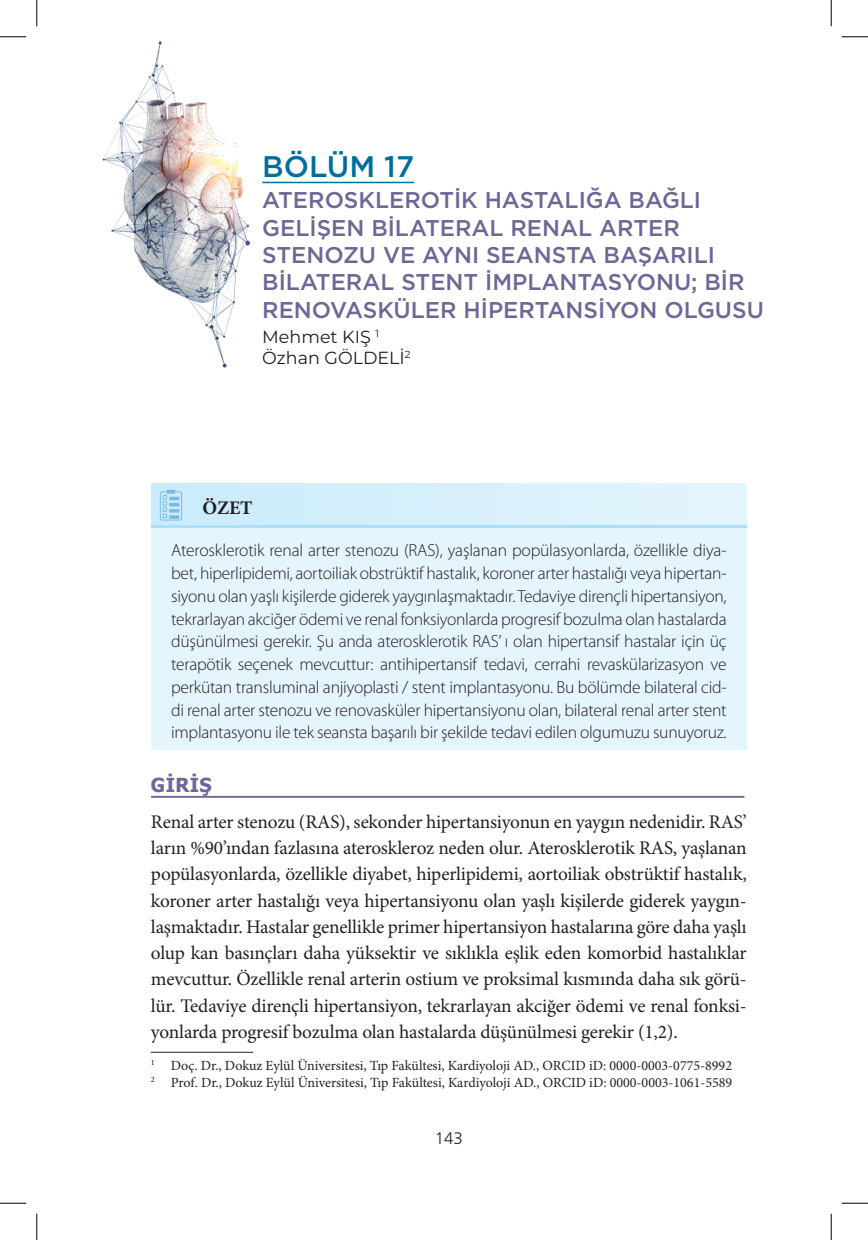
<style>
.page{position:relative;width:868px;height:1240px;background:#fff}
.page>*{position:absolute;margin:0;border:0;box-sizing:border-box;transform-origin:0 0}
.Bölüm{font:500 29.75px "Gotham";color:#006d9f}
.Bölüm_Başlık{font:500 22.75px/27.3px "Gotham";color:#6e6695}
.duzyazi_2{font:19.25px/26.2px "Minion Pro";letter-spacing:-.01em;color:#231f20;text-align:justify}
.baslık_1{font:700 19.25px "Tahoma";letter-spacing:.02em;color:#6e6695}
.t1{font:700 19.25px "Minion Pro";color:#231f20}
.Özet_Yazı{font:300 17.5px/22.8px "Myriad Pro";letter-spacing:-.015em;color:#231f20;text-align:justify}
.YAZAR{font:100 17.5px/21px "Montserrat";color:#231f20}
.t2{font:17.5px "Frugal Normal Tr";color:#231f20}
.dipnot{font:14px "Minion Pro";color:#231f20}
</style>
<div class="page">
<img style="left:102px;top:41px;width:149px;height:327px">
<hr style="left:151px;top:1051px;width:102px;height:1px;background:#231f20">
<div style="left:151px;top:527px;width:595px;height:223px;background:#e5f5fd"></div>
<svg style="left:151px;top:483px;width:595px;height:44px;background:#d3eefb"></svg>
<hr style="left:262px;top:182px;width:152px;height:1px;background:#006d9f">
<hr style="left:151px;top:795px;width:593px;height:2px;background:#6e6695">
<svg style="left:0;top:36px;width:26px;height:1px"></svg>
<svg style="left:841px;top:36px;width:26px;height:1px"></svg>
<svg style="left:0;top:1202px;width:26px;height:1px"></svg>
<svg style="left:841px;top:1202px;width:26px;height:1px"></svg>
<svg style="left:36px;top:0;width:1px;height:26px"></svg>
<svg style="left:36px;top:1213px;width:1px;height:26px"></svg>
<svg style="left:830px;top:0;width:1px;height:26px"></svg>
<svg style="left:830px;top:1213px;width:1px;height:26px"></svg>
<p class="Bölüm" style="left:262px;top:147px;width:153px">BÖLÜM 17</p>
<p class="Bölüm_Başlık" style="left:262px;top:186px;width:503px">ATEROSKLEROTIK HASTALIĞA BAĞLI GELIŞEN BILATERAL RENAL ARTER STENOZU VE AYNI SEANSTA BAŞARILI BILATERAL STENT IMPLANTASYONU; BIR RENOVASKÜLER HIPERTANSIYON OLGUSU</p>
<p class="YAZAR" style="left:262px;top:326px;width:150px">Mehmet KIŞ <sup>1<br></sup>Özhan GÖLDELİ<sup>2</sup></p>
<p class="t1" style="left:202px;top:494px;width:52px">ÖZET</p>
<p class="Özet_Yazı" style="left:171px;top:539px;width:557px">Aterosklerotik renal arter stenozu (RAS), yaşlanan popülasyonlarda, özellikle diya&shy;bet, hiperlipidemi, aortoiliak obstrüktif hastalık, koroner arter hastalığı veya hipertan&shy;siyonu olan yaşlı kişilerde giderek yaygınlaşmaktadır. Tedaviye dirençli hipertansiyon, tekrarlayan akciğer ödemi ve renal fonksiyonlarda progresif bozulma olan hastalarda düşünülmesi gerekir. Şu anda aterosklerotik RAS’ ı olan hipertansif hastalar için üç terapötik seçenek mevcuttur: antihipertansif tedavi, cerrahi revaskülarizasyon ve perkütan transluminal anjiyoplasti / stent implantasyonu. Bu bölümde bilateral cid&shy;di renal arter stenozu ve renovasküler hipertansiyonu olan, bilateral renal arter stent implantasyonu ile tek seansta başarılı bir şekilde tedavi edilen olgumuzu sunuyoruz.</p>
<p class="baslık_1" style="left:151px;top:771px;width:62px">GİRİŞ</p>
<p class="duzyazi_2" style="left:151px;top:809px;width:597px">Renal arter stenozu (RAS), sekonder hipertansiyonun en yaygın nedenidir. RAS’ ların %90’ından fazlasına ateroskleroz neden olur. Aterosklerotik RAS, yaşlanan popülasyonlarda, özellikle diyabet, hiperlipidemi, aortoiliak obstrüktif hastalık, koroner arter hastalığı veya hipertansiyonu olan yaşlı kişilerde giderek yaygın&shy;laşmaktadır. Hastalar genellikle primer hipertansiyon hastalarına göre daha yaşlı olup kan basınçları daha yüksektir ve sıklıkla eşlik eden komorbid hastalıklar mevcuttur. Özellikle renal arterin ostium ve proksimal kısmında daha sık görü&shy;lür. Tedaviye dirençli hipertansiyon, tekrarlayan akciğer ödemi ve renal fonksi&shy;yonlarda progresif bozulma olan hastalarda düşünülmesi gerekir (1,2).</p>
<p class="dipnot" style="left:151px;top:1056px;width:582px"><sup>1</sup> Doç. Dr., Dokuz Eylül Üniversitesi, Tıp Fakültesi, Kardiyoloji AD., ORCID iD: 0000-0003-0775-8992</p>
<p class="dipnot" style="left:151px;top:1073px;width:582px"><sup>2</sup> Prof. Dr., Dokuz Eylül Üniversitesi, Tıp Fakültesi, Kardiyoloji AD., ORCID iD: 0000-0003-1061-5589</p>
<p class="t2" style="left:434px;top:1128px;width:30px">143</p>
</div>
